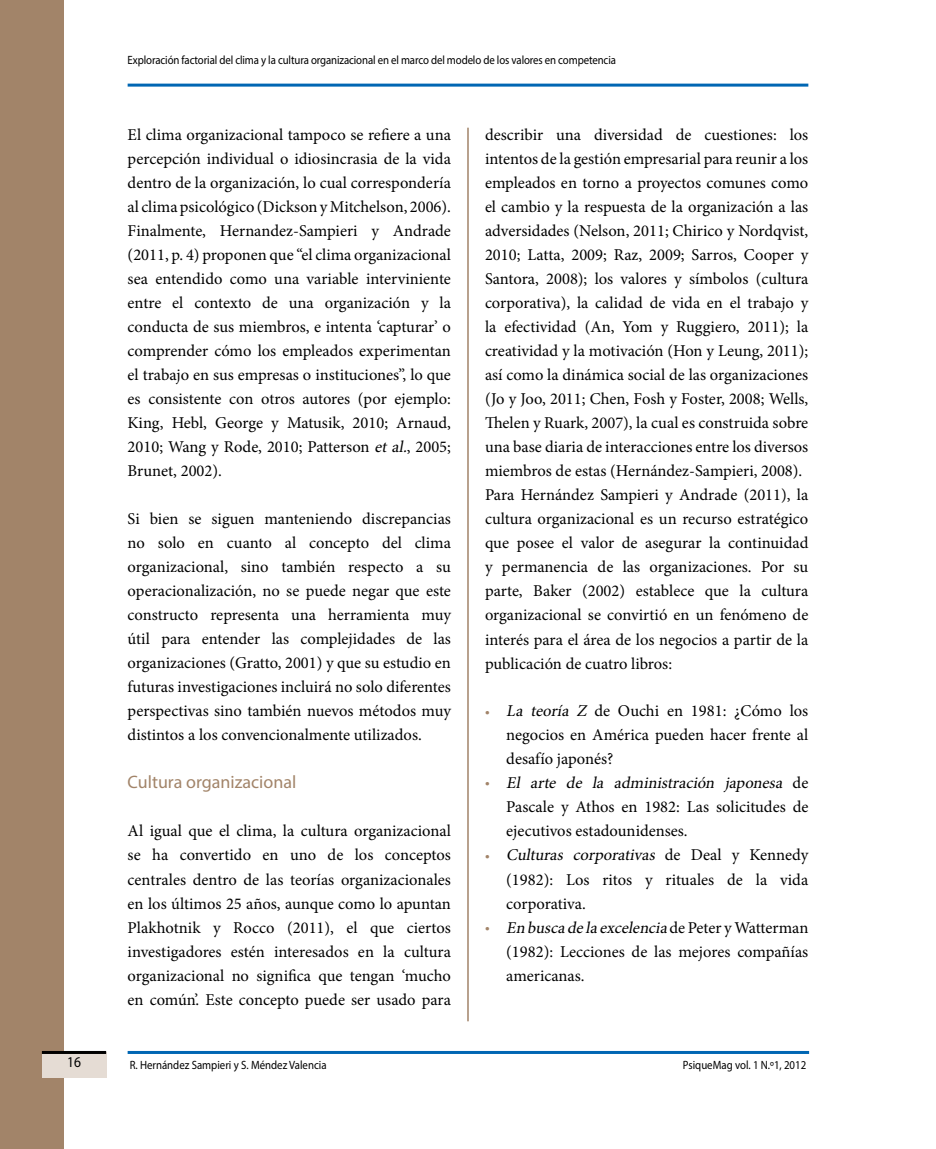
<style>
.page{position:relative;width:936px;height:1149px;background:#fff}
.page>*{position:absolute;margin:0;border:0;box-sizing:border-box;transform-origin:0 0}
.t1{font:18px "Myriad Pro";color:#a28469}
.t2{font:16.5px/24px "Minion Pro";color:#000;text-align:justify}
.t3{font:15px "Myriad Pro";color:#000;scale:.9 1}
.t4{font:12px "Myriad Pro";letter-spacing:-.01em;color:#000;scale:.9 1}
.s1{font-style:italic}
.s2{font-family:"Myriad Pro";color:#a28469}
</style>
<div class="page">
<hr style="left:128px;top:1050px;width:681px;height:3px;background:#0066b3">
<hr style="left:128px;top:84px;width:680px;height:3px;background:#0066b3">
<div style="left:0;top:0;width:63px;height:1148px;background:#a28469"></div>
<div style="left:42px;top:1052px;width:64px;height:25px;background:#e5dcd4"></div>
<hr style="left:42px;top:1050px;width:64px;height:3px;background:#000">
<hr style="left:467px;top:128px;width:1px;height:892px;background:#a28469">
<p class="t3" style="left:67px;top:1052px;width:17px">16</p>
<p class="t4" style="left:128px;top:53px;width:544px">Exploración factorial del clima y la cultura organizacional en el marco del modelo de los valores en competencia</p>
<p class="t2" style="left:128px;top:123px;width:325px">El clima organizacional tampoco se refiere a una percepción individual o idiosincrasia de la vida dentro de la organización, lo cual correspondería al clima psicológico (Dickson y Mitchelson, 2006).<br>Finalmente, Hernandez-Sampieri y Andrade (2011, p. 4) proponen que “el clima organizacional sea entendido como una variable interviniente entre el contexto de una organización y la conducta de sus miembros, e intenta ‘capturar’ o comprender cómo los empleados experimentan el trabajo en sus empresas o instituciones”, lo que es consistente con otros autores (por ejemplo:<br>King, Hebl, George y Matusik, 2010; Arnaud, 2010; Wang y Rode, 2010; Patterson <span class="s1">et al.</span>, 2005; Brunet, 2002).</p>
<p class="t2" style="left:128px;top:507px;width:325px">Si bien se siguen manteniendo discrepancias no solo en cuanto al concepto del clima organizacional, sino también respecto a su operacionalización, no se puede negar que este constructo representa una herramienta muy útil para entender las complejidades de las organizaciones (Gratto, 2001) y que su estudio en futuras investigaciones incluirá no solo diferentes perspectivas sino también nuevos métodos muy distintos a los convencionalmente utilizados.</p>
<p class="t1" style="left:128px;top:771px;width:170px">Cultura organizacional</p>
<p class="t2" style="left:128px;top:819px;width:325px">Al igual que el clima, la cultura organizacional se ha convertido en uno de los conceptos centrales dentro de las teorías organizacionales en los últimos 25 años, aunque como lo apuntan Plakhotnik y Rocco (2011), el que ciertos investigadores estén interesados en la cultura organizacional no significa que tengan ‘mucho en común’. Este concepto puede ser usado para</p>
<p class="t2" style="left:485px;top:123px;width:325px;text-align:left">describir una diversidad de cuestiones: los intentos de la gestión empresarial para reunir a los empleados en torno a proyectos comunes como el cambio y la respuesta de la organización a las adversidades (Nelson, 2011; Chirico y Nordqvist, 2010; Latta, 2009; Raz, 2009; Sarros, Cooper y Santora, 2008); los valores y símbolos (cultura corporativa), la calidad de vida en el trabajo y la efectividad (An, Yom y Ruggiero, 2011); la creatividad y la motivación (Hon y Leung, 2011); así como la dinámica social de las organizaciones (Jo y Joo, 2011; Chen, Fosh y Foster, 2008; Wells, Thelen y Ruark, 2007), la cual es construida sobre una base diaria de interacciones entre los diversos miembros de estas (Hernández-Sampieri, 2008).<br>Para Hernández Sampieri y Andrade (2011), la cultura organizacional es un recurso estratégico que posee el valor de asegurar la continuidad y permanencia de las organizaciones. Por su parte, Baker (2002) establece que la cultura organizacional se convirtió en un fenómeno de interés para el área de los negocios a partir de la publicación de cuatro libros:</p>
<p class="t2" style="left:506px;top:699px;width:303px;text-indent:-21px"><span class="s2">•</span> <span class="s1">La teoría Z</span> de Ouchi en 1981: ¿Cómo los negocios en América pueden hacer frente al desafío japonés?</p>
<p class="t2" style="left:506px;top:771px;width:303px;text-indent:-21px"><span class="s2">•</span> <span class="s1">El arte de la administración j aponesa</span> d e Pascale y Athos en 1982: Las solicitudes de ejecutivos estadounidenses.</p>
<p class="t2" style="left:506px;top:843px;width:303px;text-indent:-21px"><span class="s2">•</span> <span class="s1">Culturas corporativas</span> d e D e a l y K e n n e d y (1982): Los ritos y rituales de la vida corporativa.</p>
<p class="t2" style="left:506px;top:915px;width:303px;text-indent:-21px"><span class="s2">•</span> <span class="s1">En buscadelaexcelencia</span>d e P e t e r y Wat t e r m a n (1982): Lecciones de las mejores compañías americanas.</p>
<p class="t4" style="left:130px;top:1057px;width:220px">R. Hernández Sampieri y S. Méndez Valencia</p>
<p class="t4" style="left:683px;top:1057px;width:138px">PsiqueMag vol. 1 N.º1, 2012</p>
</div>
